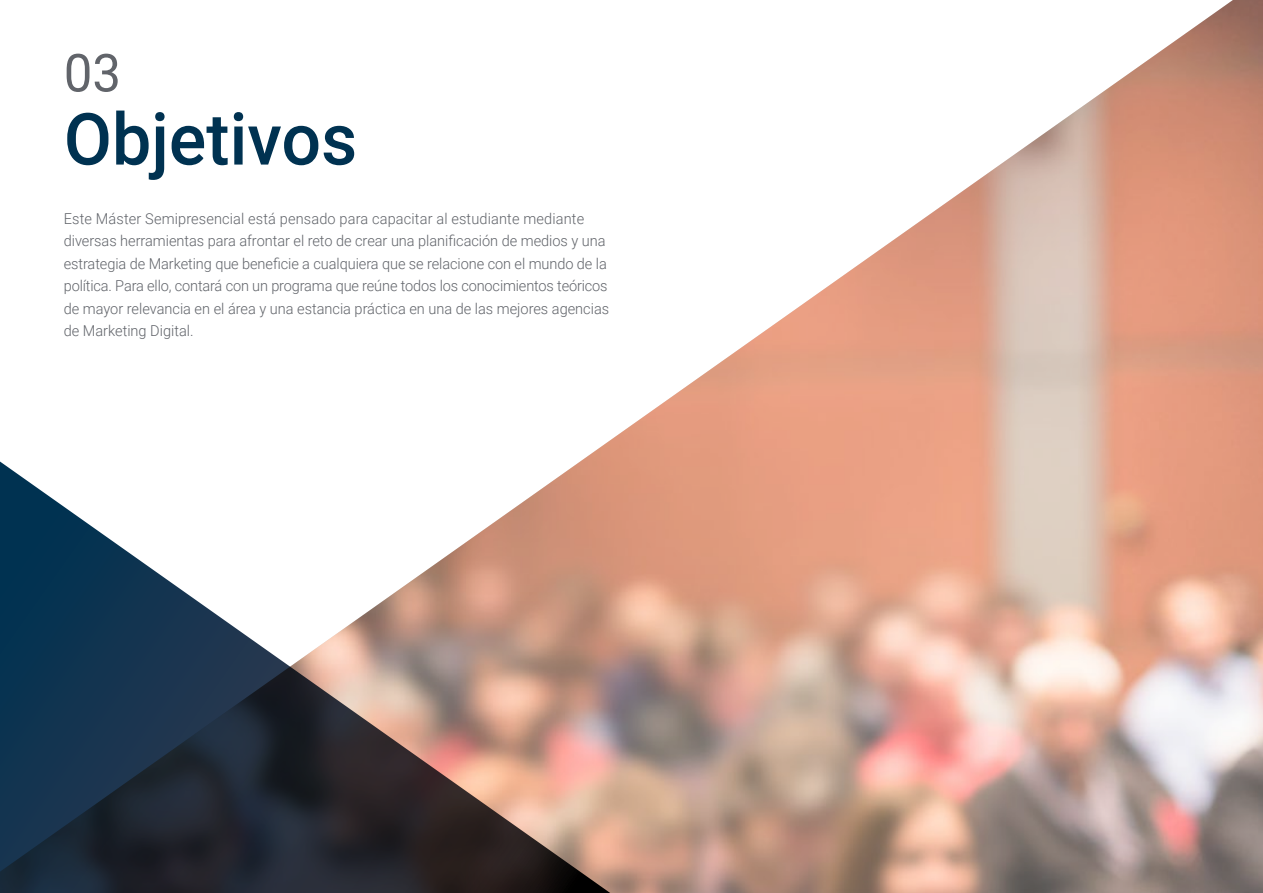
<style>
.page{position:relative;width:1263px;height:893px;background:#fff}
.page>*{position:absolute;margin:0;border:0;box-sizing:border-box;transform-origin:0 0}
.t1{font:500 72px "Roboto";color:#003251}
.t2{font:52.5px "Roboto";color:#61646a}
.t3{font:300 15px/22.5px "Roboto";color:#61646a}
</style>
<div class="page">
<img style="left:602px;top:0;width:661px;height:893px">
<svg style="left:0;top:446px;width:640px;height:447px"></svg>
<h2 class="t2" style="left:64px;top:36px;width:59px">03</h2>
<h1 class="t1" style="left:64px;top:89px;width:295px">Objetivos</h1>
<p class="t3" style="left:64px;top:207px;width:547px">Este Máster Semipresencial está pensado para capacitar al estudiante mediante diversas herramientas para afrontar el reto de crear una planificación de medios y una estrategia de Marketing que beneficie a cualquiera que se relacione con el mundo de la política. Para ello, contará con un programa que reúne todos los conocimientos teóricos de mayor relevancia en el área y una estancia práctica en una de las mejores agencias de Marketing Digital.</p>
</div>
